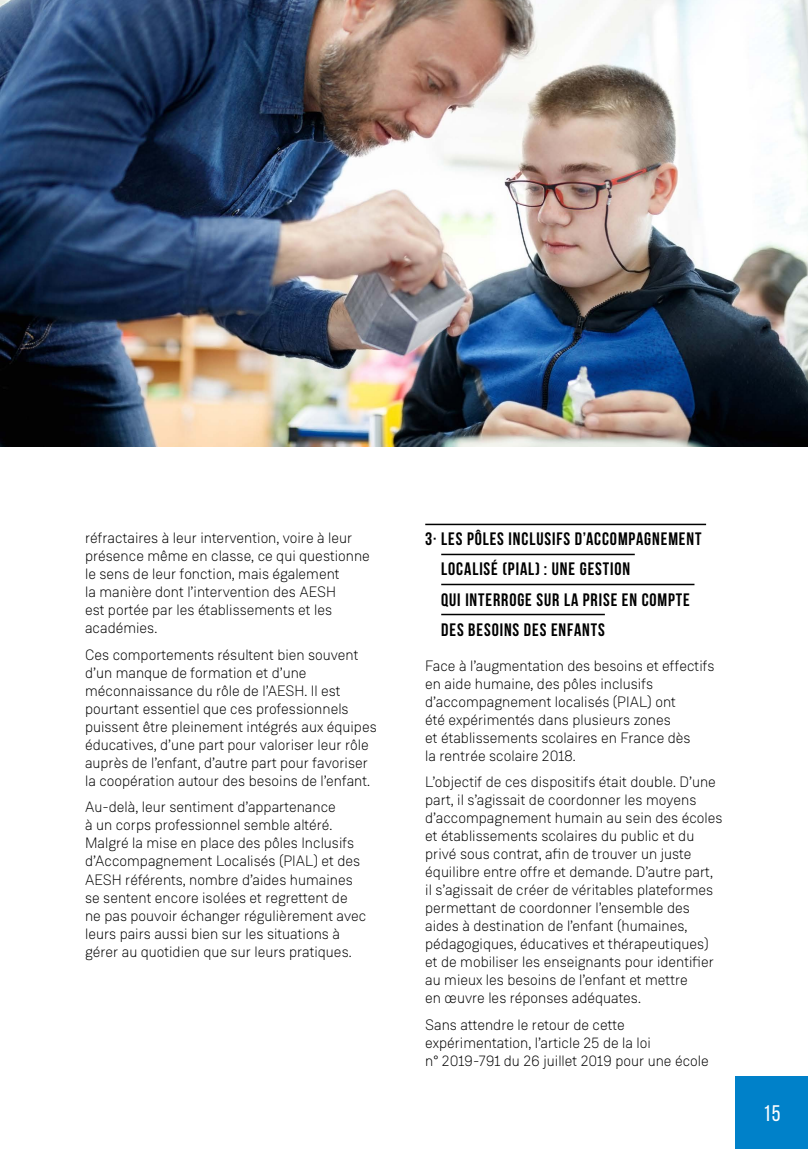
<style>
.page{position:relative;width:808px;height:1149px;background:#fff}
.page>*{position:absolute;margin:0;border:0;box-sizing:border-box;transform-origin:0 0}
.t1{font:22.5px "Bebas Neue";color:#fff}
.t2{font:700 18px/30px "Bebas Neue";letter-spacing:.05em;color:#000}
.t3{font:300 15px/18px "Weissenhof Grotesk";color:#000}
</style>
<div class="page">
<div style="left:736px;top:1076px;width:72px;height:72px;background:#0081c9"></div>
<hr style="left:425px;top:523px;width:281px;height:2px;background:#000">
<hr style="left:441px;top:553px;width:194px;height:2px;background:#000">
<hr style="left:441px;top:583px;width:253px;height:2px;background:#000">
<hr style="left:441px;top:613px;width:164px;height:2px;background:#000">
<img style="left:0;top:0;width:808px;height:446px">
<p class="t3" style="left:85px;top:528px;width:286px">réfractaires à leur intervention, voire à leur présence même en classe, ce qui questionne le sens de leur fonction, mais également<br>la manière dont l’intervention des AESH<br>est portée par les établissements et les académies.</p>
<p class="t3" style="left:85px;top:645px;width:293px">Ces comportements résultent bien souvent d’un manque de formation et d’une méconnaissance du rôle de l’AESH. Il est pourtant essentiel que ces professionnels puissent être pleinement intégrés aux équipes éducatives, d’une part pour valoriser leur rôle auprès de l’enfant, d’autre part pour favoriser la coopération autour des besoins de l’enfant.</p>
<p class="t3" style="left:85px;top:797px;width:283px">Au-delà, leur sentiment d’appartenance<br>à un corps professionnel semble altéré.<br>Malgré la mise en place des pôles Inclusifs d’Accompagnement Localisés (PIAL) et des AESH référents, nombre d’aides humaines se sentent encore isolées et regrettent de ne pas pouvoir échanger régulièrement avec leurs pairs aussi bien sur les situations à gérer au quotidien que sur leurs pratiques.</p>
<h3 class="t2" style="left:441px;top:524px;width:262px;text-indent:-16px">3· LES PÔLES INCLUSIFS D’ACCOMPAGNEMENT<br>LOCALISÉ (PIAL) : UNE GESTION<br>QUI INTERROGE SUR LA PRISE EN COMPTE<br>DES BESOINS DES ENFANTS</h3>
<p class="t3" style="left:425px;top:656px;width:291px">Face à l’augmentation des besoins et effectifs en aide humaine, des pôles inclusifs d’accompagnement localisés (PIAL) ont<br>été expérimentés dans plusieurs zones<br>et établissements scolaires en France dès<br>la rentrée scolaire 2018.</p>
<p class="t3" style="left:425px;top:772px;width:299px">L’objectif de ces dispositifs était double. D’une part, il s’agissait de coordonner les moyens d’accompagnement humain au sein des écoles et établissements scolaires du public et du privé sous contrat, afin de trouver un juste équilibre entre offre et demande. D’autre part, il s’agissait de créer de véritables plateformes permettant de coordonner l’ensemble des aides à destination de l’enfant (humaines, pédagogiques, éducatives et thérapeutiques) et de mobiliser les enseignants pour identifier au mieux les besoins de l’enfant et mettre<br>en œuvre les réponses adéquates.</p>
<p class="t3" style="left:425px;top:1015px;width:285px">Sans attendre le retour de cette expérimentation, l’article 25 de la loi<br>n° 2019-791 du 26 juillet 2019 pour une école</p>
<p class="t1" style="left:763px;top:1100px;width:19px">15</p>
</div>
